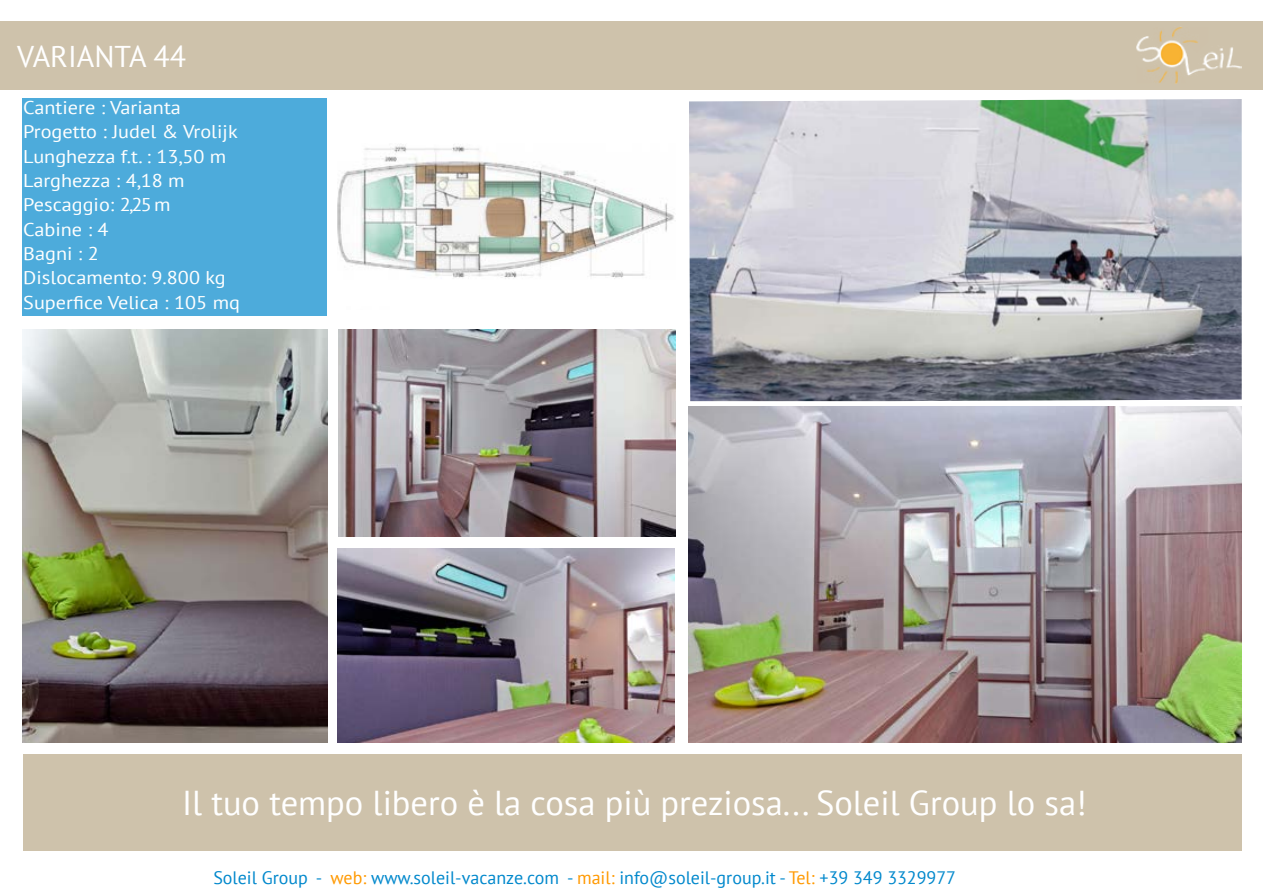
<style>
.page{position:relative;width:1263px;height:893px;background:#fff}
.page>*{position:absolute;margin:0;border:0;box-sizing:border-box;transform-origin:0 0}
.t1{font:34.5px "PT Sans";color:#fff}
.t2{font:30px "PT Sans";color:#fff}
.t3{font:18.45px/24.3px "PT Sans";color:#fff;scale:1.1 1}
.t4{font:18px "PT Sans";color:#08c}
.s1{color:#f90}
</style>
<div class="page">
<div style="left:0;top:21px;width:1263px;height:68px;background:#cec2ab"></div>
<img style="left:1136px;top:27px;width:106px;height:57px">
<div style="left:22px;top:99px;width:305px;height:217px;background:#4dabdb"></div>
<img style="left:337px;top:146px;width:337px;height:133px">
<img style="left:689px;top:99px;width:553px;height:302px">
<img style="left:23px;top:330px;width:304px;height:413px">
<img style="left:338px;top:330px;width:337px;height:206px">
<img style="left:689px;top:406px;width:553px;height:337px">
<div style="left:23px;top:754px;width:1219px;height:96px;background:#cec2ab"></div>
<img style="left:337px;top:549px;width:338px;height:194px">
<h2 class="t2" style="left:17px;top:37px;width:171px">VARIANTA 44</h2>
<p class="t3" style="left:23px;top:95px;width:198px">Cantiere : Varianta<br>Progetto : Judel &amp; Vrolijk<br>Lunghezza f.t. : 13,50 m<br>Larghezza : 4,18 m<br>Pescaggio: 2,25 m<br>Cabine : 4<br>Bagni : 2<br>Dislocamento: 9.800 kg<br>Superfice Velica : 105 mq</p>
<h1 class="t1" style="left:182px;top:781px;width:906px">Il tuo tempo libero è la cosa più preziosa... Soleil Group lo sa!</h1>
<p class="t4" style="left:213px;top:866px;width:744px">Soleil Group - <span class="s1">web:</span> www.soleil-vacanze.com - <span class="s1">mail:</span> info@soleil-group.it - <span class="s1">Tel:</span> +39 349 3329977</p>
</div>
